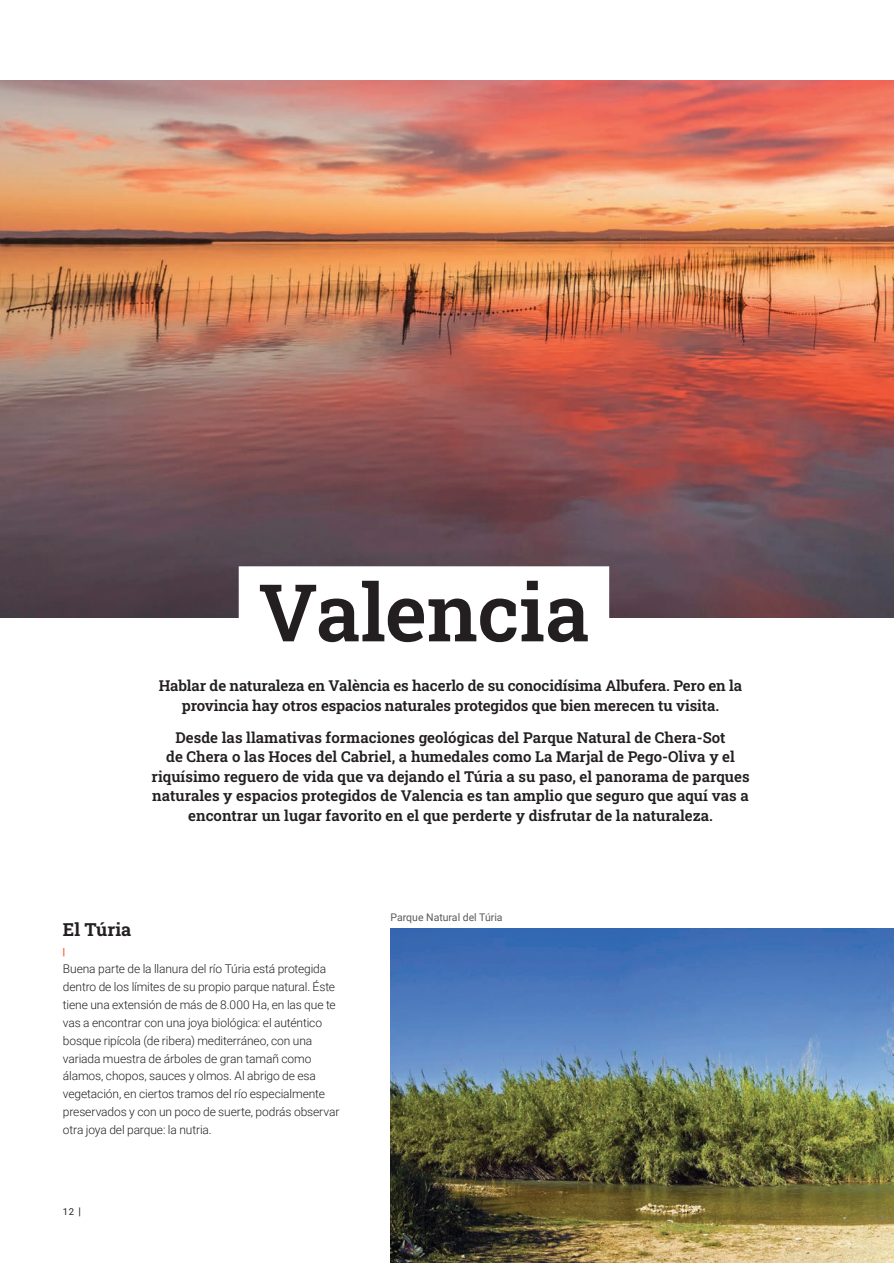
<style>
.page{position:relative;width:894px;height:1263px;background:#fff}
.page>*{position:absolute;margin:0;border:0;box-sizing:border-box;transform-origin:0 0}
.t1{font:600 79.5px "Roboto Slab";color:#231f20}
.t2{font:18px "Roboto Slab";color:#231f20}
.t3{font:600 15px/19.5px "Roboto Slab";color:#231f20;text-align:center}
.t4{font:300 12px/17.9px "Roboto";letter-spacing:-.01em;color:#231f20}
.t5{font:10.5px "Roboto";color:#5a5a5d}
.t6{font:700 condensed 9.75px "Roboto";color:#f15d31}
.t7{font:9.45px "Roboto";color:#231f20}
.s1{font-size:10.5px}
</style>
<div class="page">
<img style="left:0;top:80px;width:893px;height:538px">
<div style="left:239px;top:566px;width:370px;height:93px;background:#fff"></div>
<img style="left:390px;top:928px;width:503px;height:335px">
<h1 class="t1" style="left:258px;top:558px;width:333px">Valencia</h1>
<p class="t3" style="left:159px;top:675px;width:585px">Hablar de naturaleza en València es hacerlo de su conocidísima Albufera. Pero en la provincia hay otros espacios naturales protegidos que bien merecen tu visita.</p>
<p class="t3" style="left:151px;top:727px;width:599px">Desde las llamativas formaciones geológicas del Parque Natural de Chera-Sot<br>de Chera o las Hoces del Cabriel, a humedales como La Marjal de Pego-Oliva y el riquísimo reguero de vida que va dejando el Túria a su paso, el panorama de parques naturales y espacios protegidos de Valencia es tan amplio que seguro que aquí vas a encontrar un lugar favorito en el que perderte y disfrutar de la naturaleza.</p>
<p class="t2" style="left:63px;top:917px;width:70px">El Túria</p>
<p class="t6" style="left:63px;top:945px;width:4px">|</p>
<p class="t4" style="left:63px;top:959px;width:278px">Buena parte de la llanura del río Túria está protegida dentro de los límites de su propio parque natural. Éste tiene una extensión de más de 8.000 Ha, en las que te vas a encontrar con una joya biológica: el auténtico bosque ripícola (de ribera) mediterráneo, con una variada muestra de árboles de gran tamañ como álamos, chopos, sauces y olmos. Al abrigo de esa vegetación, en ciertos tramos del río especialmente preservados y con un poco de suerte, podrás observar otra joya del parque: la nutria.</p>
<p class="t7" style="left:63px;top:1205px;width:20px">12 <span class="s1">|</span></p>
<p class="t5" style="left:390px;top:910px;width:114px">Parque Natural del Túria</p>
</div>
